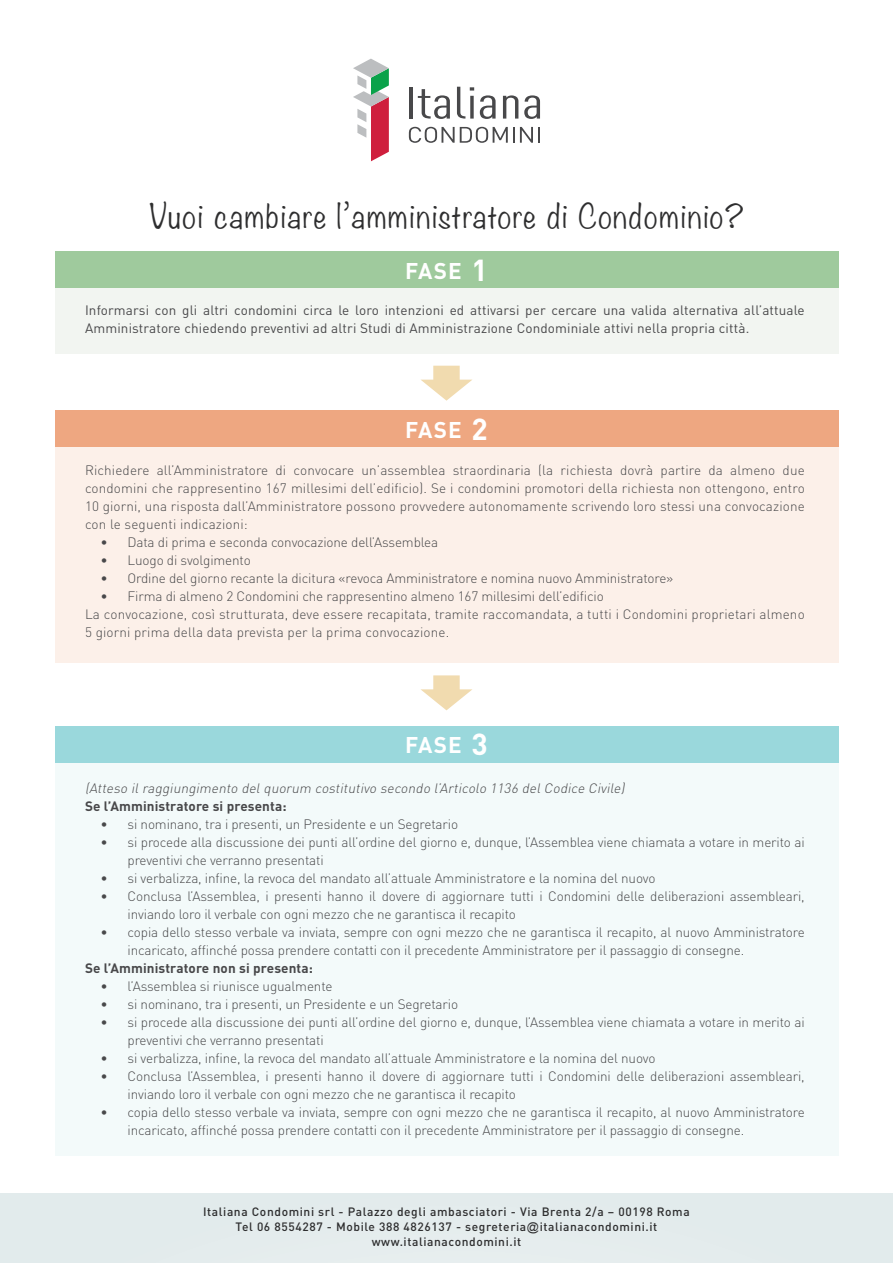
<style>
.page{position:relative;width:893px;height:1263px;background:#fff}
.page>*{position:absolute;margin:0;border:0;box-sizing:border-box;transform-origin:0 0}
.t1{font:300 30px "Noteworthy";letter-spacing:.05em;color:#2e2e2f}
.t2{font:700 22.5px "DIN";letter-spacing:.05em;color:#fff}
.t3{font:300 13.5px/18px "DIN";letter-spacing:-.01em;color:#48484a}
.t4{font:300 13.5px/18px "DIN";letter-spacing:.01em;color:#48484a}
.t5{font:13.5px/18px "DIN";letter-spacing:.01em;color:#48484a}
.t6{font:italic 300 13.5px "DIN";color:#48484a}
.t7{font:700 13.5px "DIN";letter-spacing:.01em;color:#48484a}
.t8{font:500 12px/15px "DIN";letter-spacing:.05em;color:#2e2e2f;text-align:center}
.s1{font-size:30px}
.s2{font-family:"Arial";font-weight:400}
</style>
<div class="page">
<div style="left:0;top:1193px;width:893px;height:70px;background:#e3ebec"></div>
<div style="left:55px;top:251px;width:783px;height:102px;background:#f2f5f1"></div>
<div style="left:55px;top:410px;width:783px;height:252px;background:#fcf0e9"></div>
<div style="left:55px;top:726px;width:783px;height:429px;background:#f3fafa"></div>
<div style="left:55px;top:251px;width:783px;height:36px;background:#9fca9d"></div>
<div style="left:55px;top:410px;width:783px;height:37px;background:#eea781"></div>
<div style="left:55px;top:726px;width:783px;height:37px;background:#9ad8dc"></div>
<hr style="left:409px;top:87px;width:4px;height:32px;background:#48484a">
<svg style="left:418px;top:89px;width:32px;height:30px"></svg>
<svg style="left:457px;top:87px;width:17px;height:32px"></svg>
<svg style="left:470px;top:96px;width:4px;height:23px"></svg>
<svg style="left:480px;top:95px;width:16px;height:24px"></svg>
<svg style="left:503px;top:95px;width:15px;height:24px"></svg>
<svg style="left:524px;top:95px;width:16px;height:24px"></svg>
<svg style="left:409px;top:127px;width:131px;height:16px"></svg>
<svg style="left:353px;top:59px;width:36px;height:102px"></svg>
<svg style="left:421px;top:366px;width:51px;height:35px"></svg>
<svg style="left:421px;top:675px;width:51px;height:35px"></svg>
<h1 class="t1" style="left:149px;top:190px;width:596px">Vuoi cambiare l’amministratore di Condominio?</h1>
<h2 class="t2" style="left:405px;top:257px;width:84px">FASE <span class="s1">1</span></h2>
<p class="t5" style="left:85px;top:300px;width:721px">Informarsi con gli altri condomini circa le loro intenzioni ed attivarsi per cercare una valida alternativa all’attuale<br>Amministratore chiedendo preventivi ad altri Studi di Amministrazione Condominiale attivi nella propria città.</p>
<h2 class="t2" style="left:405px;top:416px;width:84px">FASE <span class="s1">2</span></h2>
<p class="t3" style="left:85px;top:461px;width:721px;text-align:justify">Richiedere all’Amministratore di convocare un’assemblea straordinaria (la richiesta dovrà partire da almeno due condomini che rappresentino 167 millesimi dell’edificio). Se i condomini promotori della richiesta non ottengono, entro 10 giorni, una risposta dall’Amministratore possono provvedere autonomamente scrivendo loro stessi una convocazione con le seguenti indicazioni:</p>
<p class="t3" style="left:101px;top:533px;width:339px">• Data di prima e seconda convocazione dell’Assemblea</p>
<p class="t3" style="left:101px;top:551px;width:152px">• Luogo di svolgimento</p>
<p class="t3" style="left:101px;top:569px;width:574px">• Ordine del giorno recante la dicitura «revoca Amministratore e nomina nuovo Amministratore»</p>
<p class="t4" style="left:85px;top:587px;width:721px;text-indent:16px">• Firma di almeno 2 Condomini che rappresentino almeno 167 millesimi dell’edificio<br>La convocazione, così strutturata, deve essere recapitata, tramite raccomandata, a tutti i Condomini proprietari almeno<br>5 giorni prima della data prevista per la prima convocazione.</p>
<h2 class="t2" style="left:405px;top:730px;width:84px">FASE <span class="s1">3</span></h2>
<p class="t6" style="left:85px;top:780px;width:544px">(Atteso il raggiungimento del quorum costitutivo secondo l’Articolo 1136 del Codice Civile)</p>
<p class="t7" style="left:85px;top:797px;width:203px">Se l’Amministratore si presenta:</p>
<p class="t3" style="left:101px;top:815px;width:359px">• si nominano, tra i presenti, un Presidente e un Segretario</p>
<p class="t3" style="left:128px;top:833px;width:679px;text-indent:-27px">• si procede alla discussione dei punti all’ordine del giorno e, dunque, l’Assemblea viene chiamata a votare in merito ai preventivi che verranno presentati</p>
<p class="t3" style="left:101px;top:869px;width:556px">• si verbalizza, infine, la revoca del mandato all’attuale Amministratore e la nomina del nuovo</p>
<p class="t3" style="left:128px;top:887px;width:679px;text-indent:-27px">• Conclusa l’Assemblea, i presenti hanno il dovere di aggiornare tutti i Condomini delle deliberazioni assembleari, inviando loro il verbale con ogni mezzo che ne garantisca il recapito</p>
<p class="t3" style="left:128px;top:923px;width:679px;text-indent:-27px">• copia dello stesso verbale va inviata, sempre con ogni mezzo che ne garantisca il recapito, al nuovo Amministratore incaricato, affinché possa prendere contatti con il precedente Amministratore per il passaggio di consegne.</p>
<p class="t7" style="left:85px;top:959px;width:229px">Se l’Amministratore non si presenta:</p>
<p class="t3" style="left:101px;top:977px;width:233px">• l’Assemblea si riunisce ugualmente</p>
<p class="t3" style="left:101px;top:995px;width:359px">• si nominano, tra i presenti, un Presidente e un Segretario</p>
<p class="t3" style="left:128px;top:1013px;width:679px;text-indent:-27px">• si procede alla discussione dei punti all’ordine del giorno e, dunque, l’Assemblea viene chiamata a votare in merito ai preventivi che verranno presentati</p>
<p class="t3" style="left:101px;top:1049px;width:556px">• si verbalizza, infine, la revoca del mandato all’attuale Amministratore e la nomina del nuovo</p>
<p class="t3" style="left:128px;top:1067px;width:679px;text-indent:-27px">• Conclusa l’Assemblea, i presenti hanno il dovere di aggiornare tutti i Condomini delle deliberazioni assembleari, inviando loro il verbale con ogni mezzo che ne garantisca il recapito</p>
<p class="t3" style="left:128px;top:1103px;width:679px;text-indent:-27px">• copia dello stesso verbale va inviata, sempre con ogni mezzo che ne garantisca il recapito, al nuovo Amministratore incaricato, affinché possa prendere contatti con il precedente Amministratore per il passaggio di consegne.</p>
<p class="t8" style="left:203px;top:1204px;width:488px">Italiana Condomini srl - Palazzo degli ambasciatori - Via Brenta 2/a – 00198 Roma<br>Tel 06 8554287 - Mobile 388 4826137 - segreteria<span class="s2">@</span>italianacondomini.it www.italianacondomini.it</p>
</div>
